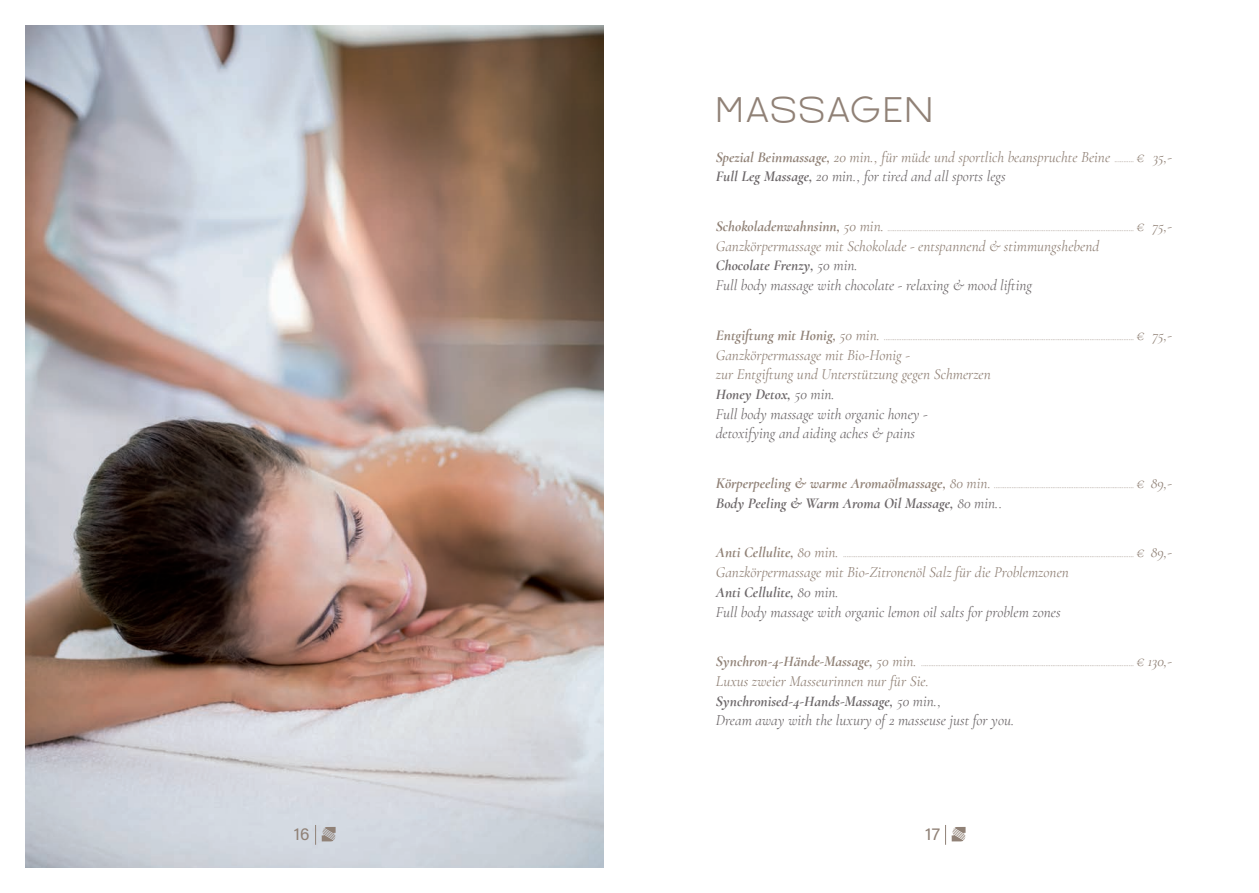
<style>
.page{position:relative;width:1259px;height:893px;background:#fff}
.page>*{position:absolute;margin:0;border:0;box-sizing:border-box;transform-origin:0 0}
.t1{font:300 30px "Barques";letter-spacing:.065em;color:#908176;scale:.95 1}
.t2{font:17.55px "Acumin Pro";color:#908176}
.Roscher_A-Z_Überschr{font:italic 15.15px "Cormorant";color:#908176}
.Roscher_A-Z_Überschr-2{font:italic 15.15px "Cormorant";color:#6c6769}
.Roscher_A-Z_Überschr-3{font:italic 700 15.15px "Cormorant";color:#6c6769}
.Roscher_A-Z_Überschr-4{font:italic 9px "Cormorant";color:#908176}
.s1{font-weight:700}
.s2{font-size:9px}
.s3{font-weight:700;font-size:15.15px}
.s4{font-size:15.15px}
.s5{font-weight:400}
</style>
<div class="page">
<img style="left:26px;top:26px;width:578px;height:841px">
<svg style="left:315px;top:825px;width:1px;height:20px"></svg>
<svg style="left:322px;top:827px;width:13px;height:14px"></svg>
<svg style="left:945px;top:825px;width:20px;height:20px"></svg>
<p class="t1" style="left:716px;top:91px;width:230px">MASSAGEN</p>
<p class="Roscher_A-Z_Überschr" style="left:716px;top:148px;width:457px"><span class="s1">Spezial Beinmassage,</span> 20 min., für müde und sportlich beanspruchte Beine <span class="s2">...........</span> € 35,-</p>
<p class="Roscher_A-Z_Überschr-2" style="left:716px;top:168px;width:291px"><span class="s1">Full Leg Massage,</span> 20 min., for tired and all sports legs</p>
<p class="Roscher_A-Z_Überschr-4" style="left:716px;top:223px;width:457px"><span class="s3">Schokoladenwahnsinn,</span> <span class="s4">50 min.</span> ........................................................................................................................................... <span class="s4">€ 75,-</span></p>
<p class="Roscher_A-Z_Überschr" style="left:716px;top:237px;width:385px">Ganzkörpermassage mit Schokolade - entspannend &amp; stimmungshebend</p>
<p class="Roscher_A-Z_Überschr-3" style="left:716px;top:256px;width:143px">Chocolate Frenzy, <span class="s5">50 min.</span></p>
<p class="Roscher_A-Z_Überschr-2" style="left:716px;top:276px;width:318px">Full body massage with chocolate - relaxing &amp; mood lifting</p>
<p class="Roscher_A-Z_Überschr-4" style="left:716px;top:332px;width:457px"><span class="s3">Entgiftung mit Honig,</span> <span class="s4">50 min.</span> ............................................................................................................................................. <span class="s4">€ 75,-</span></p>
<p class="Roscher_A-Z_Überschr" style="left:716px;top:346px;width:196px">Ganzkörpermassage mit Bio-Honig -</p>
<p class="Roscher_A-Z_Überschr" style="left:716px;top:366px;width:276px">zur Entgiftung und Unterstützung gegen Schmerzen</p>
<p class="Roscher_A-Z_Überschr-3" style="left:716px;top:385px;width:120px">Honey Detox, <span class="s5">50 min.</span></p>
<p class="Roscher_A-Z_Überschr-2" style="left:716px;top:405px;width:213px">Full body massage with organic honey -</p>
<p class="Roscher_A-Z_Überschr-2" style="left:716px;top:425px;width:201px">detoxifying and aiding aches &amp; pains</p>
<p class="Roscher_A-Z_Überschr-4" style="left:716px;top:480px;width:457px"><span class="s3">Körperpeeling &amp; warme Aromaölmassage,</span> <span class="s4">80 min.</span> ............................................................................... <span class="s4">€ 89,-</span></p>
<p class="Roscher_A-Z_Überschr-3" style="left:716px;top:494px;width:288px">Body Peeling &amp; Warm Aroma Oil Massage, <span class="s5">80 min..</span></p>
<p class="Roscher_A-Z_Überschr-4" style="left:716px;top:549px;width:457px"><span class="s3">Anti Cellulite,</span> <span class="s4">80 min.</span> .................................................................................................................................................................... <span class="s4">€ 89,-</span></p>
<p class="Roscher_A-Z_Überschr" style="left:716px;top:563px;width:354px">Ganzkörpermassage mit Bio-Zitronenöl Salz für die Problemzonen</p>
<p class="Roscher_A-Z_Überschr-3" style="left:716px;top:583px;width:124px">Anti Cellulite, <span class="s5">80 min.</span></p>
<p class="Roscher_A-Z_Überschr-2" style="left:716px;top:603px;width:346px">Full body massage with organic lemon oil salts for problem zones</p>
<p class="Roscher_A-Z_Überschr-4" style="left:716px;top:658px;width:457px"><span class="s3">Synchron-4-Hände-Massage,</span> <span class="s4">50 min.</span> ........................................................................................................................ <span class="s4">€ 130,-</span></p>
<p class="Roscher_A-Z_Überschr" style="left:716px;top:672px;width:214px">Luxus zweier Masseurinnen nur für Sie.</p>
<p class="Roscher_A-Z_Überschr-3" style="left:716px;top:692px;width:227px">Synchronised-4-Hands-Massage, <span class="s5">50 min.,</span></p>
<p class="Roscher_A-Z_Überschr-2" style="left:716px;top:712px;width:300px">Dream away with the luxury of 2 masseuse just for you.</p>
<p class="t2" style="left:294px;top:821px;width:17px">16</p>
<p class="t2" style="left:925px;top:821px;width:16px">17</p>
</div>
